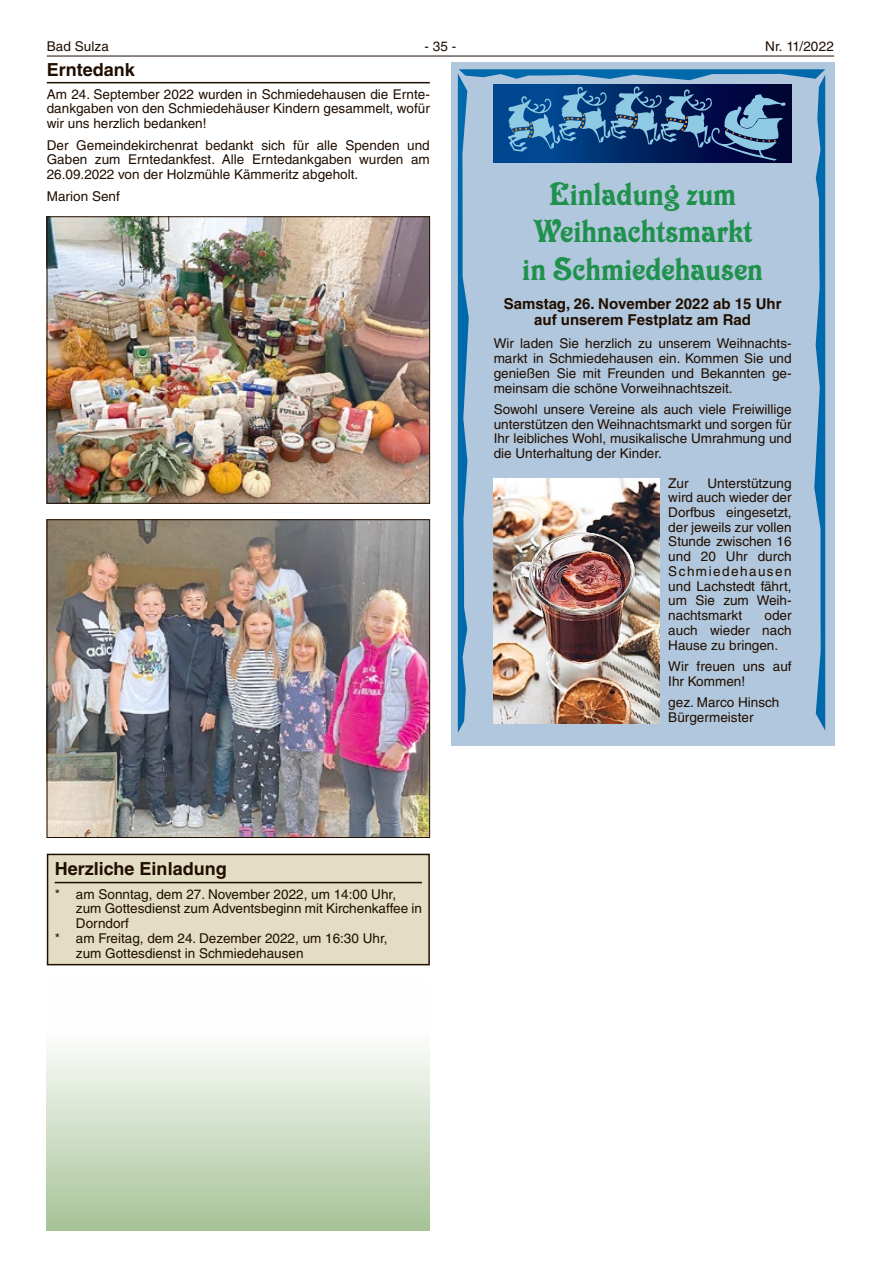
<style>
.page{position:relative;width:881px;height:1263px;background:#fff}
.page>*{position:absolute;margin:0;border:0;box-sizing:border-box;transform-origin:0 0}
.t1{font:34.5px/37.7px "Victorian Plain";color:#1f914d;text-align:center}
.t2{font:700 18px "Helvetica LT";color:#200e00}
.t3{font:700 15px/16.4px "Helvetica LT";color:#200e00;text-align:center}
.t4{font:13.5px/14.7px "Helvetica LT";color:#200e00;text-align:justify}
</style>
<div class="page">
<hr style="left:47px;top:56px;width:786px;height:1px;background:#200e00">
<div style="left:451px;top:62px;width:382px;height:684px;background:#b1c7dd"></div>
<svg style="left:457px;top:69px;width:367px;height:664px"></svg>
<img style="left:493px;top:478px;width:166px;height:245px">
<hr style="left:47px;top:82px;width:382px;height:1px;background:#200e00">
<img style="left:49px;top:218px;width:378px;height:283px">
<div style="left:47px;top:216px;width:382px;height:287px;border:1px solid #200e00"></div>
<img style="left:49px;top:521px;width:378px;height:315px">
<div style="left:47px;top:519px;width:382px;height:319px;border:1px solid #200e00"></div>
<div style="left:48px;top:854px;width:381px;height:111px;background:#e2ddc3"></div>
<hr style="left:55px;top:882px;width:367px;height:1px;background:#200e00">
<div style="left:47px;top:854px;width:382px;height:111px;border:2px solid #200e00"></div>
<div style="left:47px;top:981px;width:382px;height:250px;background:linear-gradient(to bottom,#fff,#a9c59a)"></div>
<p class="t4" style="left:47px;top:39px;width:64px">Bad Sulza</p>
<p class="t4" style="left:424px;top:39px;width:33px">- 35 -</p>
<p class="t4" style="left:765px;top:39px;width:70px">Nr. 11/2022</p>
<h2 class="t2" style="left:47px;top:58px;width:90px">Erntedank</h2>
<p class="t4" style="left:47px;top:87px;width:384px">Am 24. September 2022 wurden in Schmiedehausen die Ernte&shy;dankgaben von den Schmiedehäuser Kindern gesammelt, wofür wir uns herzlich bedanken!</p>
<p class="t4" style="left:47px;top:138px;width:384px">Der Gemeindekirchenrat bedankt sich für alle Spenden und Gaben zum Erntedankfest. Alle Erntedankgaben wurden am 26.09.2022 von der Holzmühle Kämmeritz abgeholt.</p>
<p class="t4" style="left:47px;top:188px;width:74px">Marion Senf</p>
<h2 class="t2" style="left:55px;top:858px;width:173px">Herzliche Einladung</h2>
<p class="t4" style="left:55px;top:886px;width:343px">* am Sonntag, dem 27. November 2022, um 14:00 Uhr,</p>
<p class="t4" style="left:76px;top:901px;width:347px">zum Gottesdienst zum Adventsbeginn mit Kirchenkaffee in</p>
<p class="t4" style="left:76px;top:916px;width:54px">Dorndorf</p>
<p class="t4" style="left:55px;top:931px;width:334px">* am Freitag, dem 24. Dezember 2022, um 16:30 Uhr,</p>
<p class="t4" style="left:76px;top:945px;width:229px">zum Gottesdienst in Schmiedehausen</p>
<h1 class="t1" style="left:522px;top:174px;width:242px">Einladung zum<br>Weihnachtsmarkt in Schmiedehausen</h1>
<p class="t3" style="left:503px;top:295px;width:279px">Samstag, 26. November 2022 ab 15 Uhr auf unserem Festplatz am Rad</p>
<p class="t4" style="left:493px;top:336px;width:299px">Wir laden Sie herzlich zu unserem Weihnachts&shy;markt in Schmiedehausen ein. Kommen Sie und genießen Sie mit Freunden und Bekannten ge&shy;meinsam die schöne Vorweihnachtszeit.</p>
<p class="t4" style="left:493px;top:402px;width:299px">Sowohl unsere Vereine als auch viele Freiwillige unterstützen den Weihnachtsmarkt und sorgen für Ihr leibliches Wohl, musikalische Umrahmung und die Unterhaltung der Kinder.</p>
<p class="t4" style="left:668px;top:475px;width:22px">Zur</p>
<p class="t4" style="left:668px;top:475px;width:125px;text-indent:39px">Unterstützung wird auch wieder der Dorfbus eingesetzt, der jeweils zur vollen Stunde zwischen 16 und 20 Uhr durch Schmiedehausen und Lachstedt fährt, um Sie zum Weih&shy;nachtsmarkt</p>
<p class="t4" style="left:668px;top:608px;width:125px;text-indent:96px">oder auch wieder nach Hause zu bringen.</p>
<p class="t4" style="left:668px;top:659px;width:125px">Wir freuen uns auf<br>Ihr Kommen!</p>
<p class="t4" style="left:668px;top:695px;width:112px">gez. Marco Hinsch<br>Bürgermeister</p>
</div>
